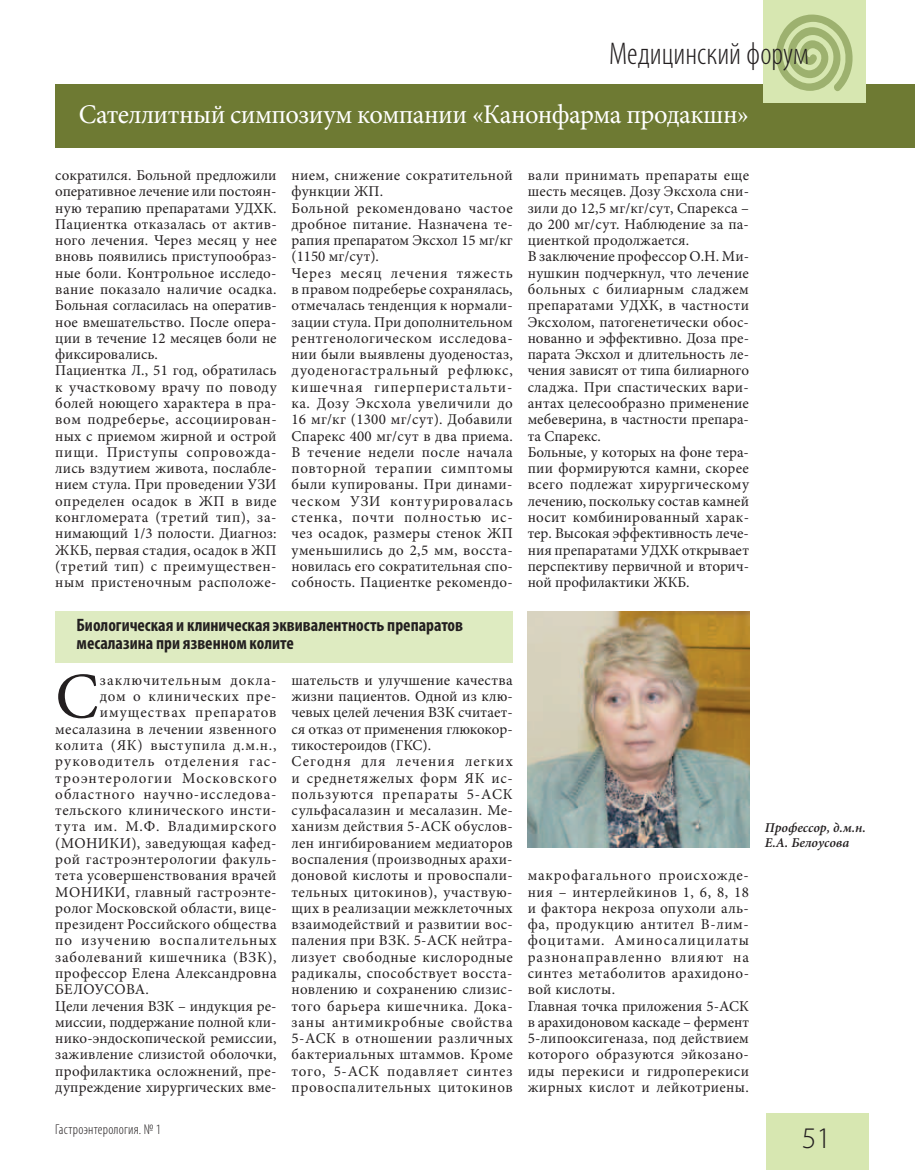
<style>
.page{position:relative;width:915px;height:1170px;background:#fff}
.page>*{position:absolute;margin:0;border:0;box-sizing:border-box;transform-origin:0 0}
.t1{font:65.1px "Minion Pro";color:#231f20}
.t2{font:300 condensed 31.5px "Myriad Pro";color:#231f20}
.t3{font:300 30px "Myriad Pro";color:#231f20}
.t4{font:27px "Minion Pro";letter-spacing:-.02em;color:#fff}
.t5{font:700 condensed 18px/18px "Myriad Pro";color:#231f20}
.t6{font:15px/16.2px "Minion Pro";letter-spacing:.02em;color:#231f20}
.t7{font:15px "Minion Pro";letter-spacing:.06em;color:#231f20}
.t8{font:15px "Minion Pro";color:#231f20}
.t9{font:15px "Minion Pro";letter-spacing:.05em;color:#231f20}
.t10{font:15px "Minion Pro";letter-spacing:.04em;color:#231f20}
.t11{font:15px "Minion Pro";letter-spacing:.07em;color:#231f20}
.t12{font:15px "Minion Pro";letter-spacing:.055em;color:#231f20}
.t13{font:15px "Minion Pro";letter-spacing:.045em;color:#231f20}
.t14{font:300 condensed 14.25px "Myriad Pro";letter-spacing:.015em;color:#231f20}
.t15{font:italic 600 13.5px/15px "Minion Pro";color:#231f20}
</style>
<div class="page">
<div style="left:765px;top:1113px;width:102px;height:56px;background:#d7e7b1"></div>
<div style="left:55px;top:84px;width:859px;height:63px;background:#6e7a33"></div>
<div style="left:763px;top:0;width:102px;height:102px;background:#d7e7b1"></div>
<svg style="left:776px;top:15px;width:77px;height:76px"></svg>
<div style="left:55px;top:611px;width:457px;height:33px;background:#deebc1"></div>
<div style="left:55px;top:629px;width:457px;height:33px;background:#deebc1"></div>
<img style="left:527px;top:611px;width:221px;height:236px">
<h2 class="t2" style="left:608px;top:35px;width:201px">Медицинский форум</h2>
<h3 class="t4" style="left:79px;top:96px;width:671px">Сателлитный симпозиум компании «Канонфарма продакшн»</h3>
<p class="t6" style="left:55px;top:167px;width:223px">сократился. Больной предложили оперативное лечение или постоян&shy;ную терапию препаратами УДХК.<br>Пациентка отказалась от актив&shy;ного лечения. Через месяц у нее вновь появились приступообраз&shy;ные боли. Контрольное исследо&shy;вание показало наличие осадка.<br>Больная согласилась на оператив&shy;ное вмешательство. После опера&shy;ции в течение 12 месяцев боли не фиксировались.<br>Пациентка Л., 51 год, обратилась к участковому врачу по поводу болей ноющего характера в пра&shy;вом подреберье, ассоциирован&shy;ных с приемом жирной и острой пищи. Приступы сопровожда&shy;лись вздутием живота, послабле&shy;нием стула. При проведении УЗИ определен осадок в ЖП в виде конгломерата (третий тип), за&shy;нимающий 1/3 полости. Диагноз:<br>ЖКБ, первая стадия, осадок в ЖП (третий тип) с преимуществен&shy;ным пристеночным расположе-</p>
<p class="t6" style="left:291px;top:167px;width:223px">нием, снижение сократительной функции ЖП.<br>Больной рекомендовано частое дробное питание. Назначена те&shy;рапия препаратом Эксхол 15 мг/кг (1150 мг/сут).<br>Через месяц лечения тяжесть в правом подреберье сохранялась, отмечалась тенденция к нормали&shy;зации стула. При дополнительном рентгенологическом исследова&shy;нии были выявлены дуоденостаз, дуоденогастральный рефлюкс, кишечная гиперперистальти&shy;ка. Дозу Эксхола увеличили до<br>16 мг/кг (1300 мг/сут). Добавили<br>Спарекс 400 мг/сут в два приема.<br>В течение недели после начала повторной терапии симптомы были купированы. При динами&shy;ческом УЗИ контурировалась стенка, почти полностью ис&shy;чез осадок, размеры стенок ЖП уменьшились до 2,5 мм, восста&shy;новилась его сократительная спо&shy;собность. Пациентке рекомендо-</p>
<p class="t5" style="left:77px;top:616px;width:388px">Биологическая и клиническая эквивалентность препаратов месалазина при язвенном колите</p>
<h1 class="t1" style="left:55px;top:653px;width:45px">С</h1>
<p class="t7" style="left:100px;top:670px;width:178px">заключительным докла-</p>
<p class="t13" style="left:100px;top:686px;width:178px">дом о клинических пре-</p>
<p class="t7" style="left:100px;top:702px;width:178px">имуществах препаратов</p>
<p class="t6" style="left:55px;top:720px;width:222px">месалазина в лечении язвенного</p>
<p class="t9" style="left:55px;top:735px;width:222px">колита (ЯК) выступила д.м.н.,</p>
<p class="t11" style="left:55px;top:751px;width:223px">руководитель отделения гас-</p>
<p class="t11" style="left:55px;top:767px;width:223px">троэнтерологии Московского</p>
<p class="t9" style="left:55px;top:784px;width:223px">областного научно-исследова-</p>
<p class="t10" style="left:55px;top:800px;width:223px">тельского клинического инсти-</p>
<p class="t12" style="left:55px;top:816px;width:223px">тута им. М.Ф. Владимирского</p>
<p class="t6" style="left:55px;top:834px;width:222px">(МОНИКИ), заведующая кафед-</p>
<p class="t6" style="left:55px;top:851px;width:223px">рой гастроэнтерологии факуль-</p>
<p class="t6" style="left:55px;top:867px;width:223px">тета усовершенствования врачей</p>
<p class="t6" style="left:55px;top:883px;width:222px">МОНИКИ, главный гастроэнте-</p>
<p class="t6" style="left:55px;top:899px;width:223px">ролог Московской области, вице-</p>
<p class="t6" style="left:55px;top:916px;width:223px">президент Российского общества</p>
<p class="t7" style="left:55px;top:930px;width:223px">по изучению воспалительных</p>
<p class="t10" style="left:55px;top:946px;width:223px">заболеваний кишечника (ВЗК),</p>
<p class="t6" style="left:55px;top:965px;width:223px">профессор Елена Александровна</p>
<p class="t6" style="left:55px;top:981px;width:95px">БЕЛОУСОВА.</p>
<p class="t8" style="left:55px;top:995px;width:223px">Цели лечения ВЗК – индукция ре-</p>
<p class="t8" style="left:55px;top:1011px;width:223px">миссии, поддержание полной кли-</p>
<p class="t6" style="left:55px;top:1030px;width:223px">нико-эндоскопической ремиссии,</p>
<p class="t6" style="left:55px;top:1046px;width:223px">заживление слизистой оболочки,</p>
<p class="t6" style="left:55px;top:1062px;width:223px">профилактика осложнений, пре-</p>
<p class="t6" style="left:55px;top:1078px;width:223px">дупреждение хирургических вме-</p>
<p class="t14" style="left:55px;top:1120px;width:107px">Гастроэнтерология. № 1</p>
<p class="t6" style="left:291px;top:672px;width:223px">шательств и улучшение качества жизни пациентов. Одной из клю&shy;чевых целей лечения ВЗК считает&shy;ся отказ от применения глюкокор&shy;тикостероидов (ГКС).<br>Сегодня для лечения легких и среднетяжелых форм ЯК ис&shy;пользуются препараты 5-АСК сульфасалазин и месалазин. Ме&shy;ханизм действия 5-АСК обуслов&shy;лен ингибированием медиаторов воспаления (производных арахи&shy;доновой кислоты и провоспали&shy;тельных цитокинов), участвую&shy;щих в реализации межклеточных взаимодействий и развитии вос&shy;паления при ВЗК. 5-АСК нейтра&shy;лизует свободные кислородные радикалы, способствует восста&shy;новлению и сохранению слизис&shy;того барьера кишечника. Дока&shy;заны антимикробные свойства<br>5-АСК в отношении различных бактериальных штаммов. Кроме того, 5-АСК подавляет синтез провоспалительных цитокинов</p>
<p class="t6" style="left:527px;top:167px;width:223px">вали принимать препараты еще шесть месяцев. Дозу Эксхола сни&shy;зили до 12,5 мг/кг/сут, Спарекса – до 200 мг/сут. Наблюдение за па&shy;циенткой продолжается.<br>В заключение профессор О.Н. Ми&shy;нушкин подчеркнул, что лечение больных с билиарным сладжем препаратами УДХК, в частности<br>Эксхолом, патогенетически обос&shy;нованно и эффективно. Доза пре&shy;парата Эксхол и длительность ле&shy;чения зависят от типа билиарного сладжа. При спастических вари&shy;антах целесообразно применение мебеверина, в частности препара&shy;та Спарекс.<br>Больные, у которых на фоне тера&shy;пии формируются камни, скорее всего подлежат хирургическому лечению, поскольку состав камней носит комбинированный харак&shy;тер. Высокая эффективность лече&shy;ния препаратами УДХК открывает перспективу первичной и вторич&shy;ной профилактики ЖКБ.</p>
<p class="t6" style="left:527px;top:867px;width:223px">макрофагального происхожде&shy;ния – интерлейкинов 1, 6, 8, 18 и фактора некроза опухоли аль&shy;фа, продукцию антител В-лим&shy;фоцитами. Аминосалицилаты разнонаправленно влияют на синтез метаболитов арахидоно&shy;вой кислоты.<br>Главная точка приложения 5-АСК в арахидоновом каскаде – фермент<br>5-липооксигеназа, под действием которого образуются эйкозано&shy;иды перекиси и гидроперекиси жирных кислот и лейкотриены.</p>
<p class="t15" style="left:764px;top:820px;width:102px">Профессор, д.м.н.<br>Е.А. Белоусова</p>
<h3 class="t3" style="left:801px;top:1119px;width:31px">51</h3>
</div>
